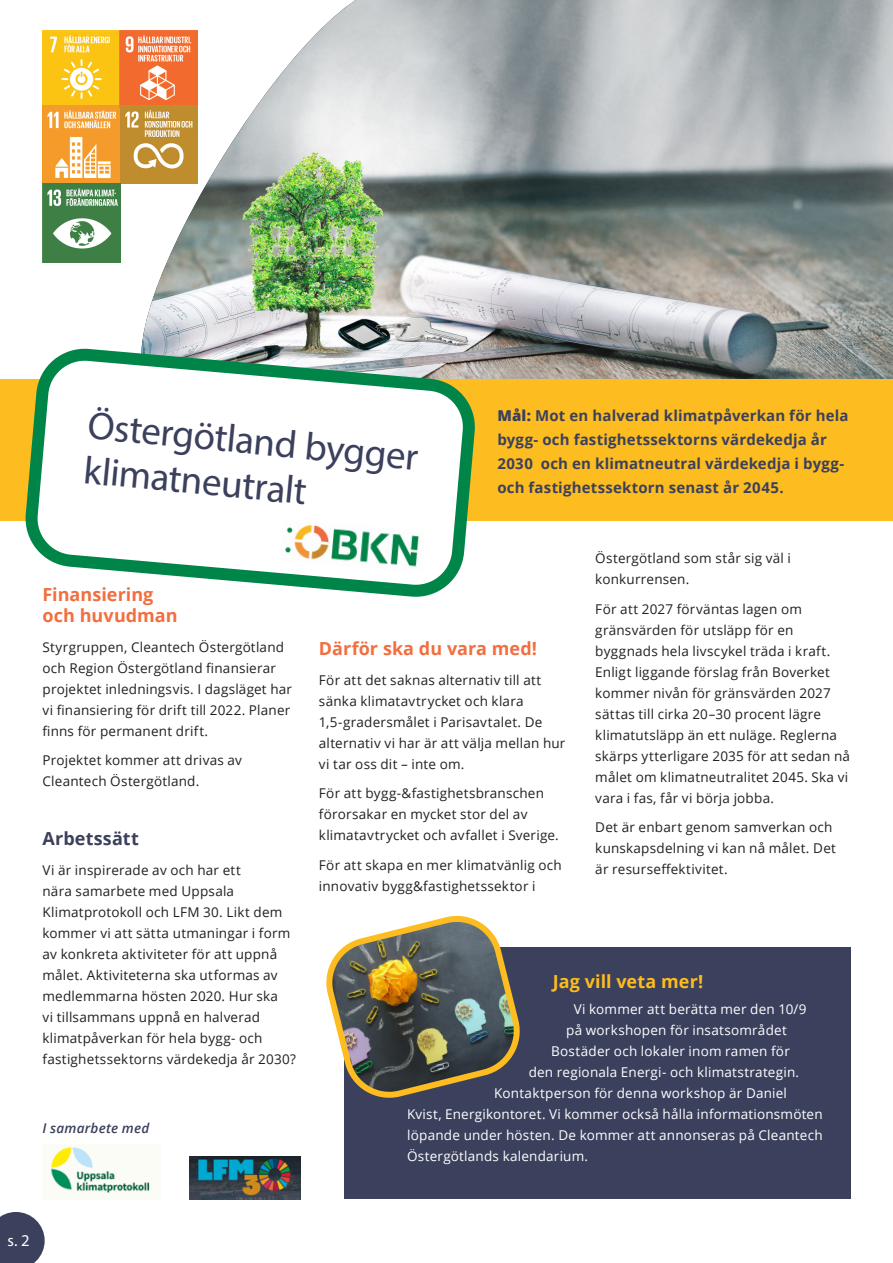
<style>
.page{position:relative;width:893px;height:1263px;background:#fff}
.page>*{position:absolute;margin:0;border:0;box-sizing:border-box;transform-origin:0 0}
.body_text_left{font:39px/45.3px "Myriad Pro";color:#3b405d}
.body_text_left-2{font:700 18px/21px "Open Sans";color:#f26e3f}
.body_text_left-3{font:700 18px "Open Sans";letter-spacing:.005em;color:#fdbc1f}
.body_text_left-4{font:700 18px "Open Sans";letter-spacing:.01em;color:#3b405d}
.body_text_left-5{font:16.5px "Myriad Pro";color:#fff}
.body_text_left-6{font:700 15px/24px "Open Sans";letter-spacing:.01em;color:#3b405d}
.body_text_left-7{font:13.5px/21px "Open Sans";letter-spacing:.015em;color:#231f20}
.body_text_left-8{font:13.5px "Open Sans";letter-spacing:.015em;color:#fff}
.t1{font:italic 600 13.5px "Open Sans";letter-spacing:.015em;color:#3b405d}
.s1{font-weight:800}
</style>
<div class="page">
<div style="left:344px;top:947px;width:506px;height:251px;background:#3b405d"></div>
<img style="left:140px;top:0;width:753px;height:379px">
<img style="left:326px;top:915px;width:194px;height:183px">
<div style="left:0;top:379px;width:893px;height:142px;background:#fdbc1f"></div>
<svg style="left:30px;top:353px;width:441px;height:240px"></svg>
<svg style="left:0;top:1212px;width:45px;height:51px;background:#535871"></svg>
<img style="left:43px;top:31px;width:154px;height:75px">
<img style="left:43px;top:106px;width:154px;height:79px">
<img style="left:43px;top:184px;width:78px;height:78px">
<img style="left:280px;top:519px;width:145px;height:53px">
<img style="left:50px;top:1146px;width:100px;height:47px">
<img style="left:189px;top:1157px;width:112px;height:42px">
<p class="body_text_left" style="left:91px;top:401px;width:333px;rotate:6deg">Östergötland bygger klimatneutralt</p>
<p class="body_text_left-6" style="left:497px;top:403px;width:353px"><span class="s1">Mål:</span> Mot en halverad klimatpåverkan för hela bygg- och fastighetssektorns värdekedja år 2030 och en klimatneutral värdekedja i bygg&shy;och fastighetssektorn senast år 2045.</p>
<p class="body_text_left-2" style="left:43px;top:584px;width:137px">Finansiering och huvudman</p>
<p class="body_text_left-7" style="left:43px;top:636px;width:251px">Styrgruppen, Cleantech Östergötland och Region Östergötland finansierar projektet inledningsvis. I dagsläget har vi finansiering för drift till 2022. Planer finns för permanent drift.</p>
<p class="body_text_left-7" style="left:43px;top:749px;width:201px">Projektet kommer att drivas av<br>Cleantech Östergötland.</p>
<p class="body_text_left-4" style="left:43px;top:826px;width:98px">Arbetssätt</p>
<p class="body_text_left-7" style="left:43px;top:859px;width:255px">Vi är inspirerade av och har ett<br>nära samarbete med Uppsala Klimatprotokoll och LFM 30. Likt dem kommer vi att sätta utmaningar i form av konkreta aktiviteter för att uppnå målet. Aktiviteterna ska utformas av medlemmarna hösten 2020. Hur ska<br>vi tillsammans uppnå en halverad klimatpåverkan för hela bygg- och fastighetssektorns värdekedja år 2030?</p>
<p class="t1" style="left:43px;top:1118px;width:108px">I samarbete med</p>
<p class="body_text_left-2" style="left:319px;top:638px;width:220px">Därför ska du vara med!</p>
<p class="body_text_left-7" style="left:319px;top:669px;width:248px">För att det saknas alternativ till att sänka klimatavtrycket och klara 1,5-gradersmålet i Parisavtalet. De alternativ vi har är att välja mellan hur vi tar oss dit – inte om.</p>
<p class="body_text_left-7" style="left:319px;top:782px;width:241px">För att bygg-&amp;fastighetsbranschen förorsakar en mycket stor del av klimatavtrycket och avfallet i Sverige.</p>
<p class="body_text_left-7" style="left:319px;top:854px;width:244px">För att skapa en mer klimatvänlig och innovativ bygg&amp;fastighetssektor i</p>
<p class="body_text_left-7" style="left:595px;top:547px;width:197px">Östergötland som står sig väl i konkurrensen.</p>
<p class="body_text_left-7" style="left:595px;top:598px;width:256px">För att 2027 förväntas lagen om gränsvärden för utsläpp för en byggnads hela livscykel träda i kraft.<br>Enligt liggande förslag från Boverket kommer nivån för gränsvärden 2027 sättas till cirka 20–30 procent lägre klimatutsläpp än ett nuläge. Reglerna skärps ytterligare 2035 för att sedan nå målet om klimatneutralitet 2045. Ska vi vara i fas, får vi börja jobba.</p>
<p class="body_text_left-7" style="left:595px;top:816px;width:242px">Det är enbart genom samverkan och kunskapsdelning vi kan nå målet. Det är resurseffektivitet.</p>
<p class="body_text_left-3" style="left:553px;top:968px;width:152px">Jag vill veta mer!</p>
<p class="body_text_left-8" style="left:574px;top:1000px;width:234px">Vi kommer att berätta mer den 10/9</p>
<p class="body_text_left-8" style="left:566px;top:1021px;width:222px">på workshopen för insatsområdet</p>
<p class="body_text_left-8" style="left:551px;top:1042px;width:240px">Bostäder och lokaler inom ramen för</p>
<p class="body_text_left-8" style="left:529px;top:1063px;width:272px">den regionala Energi- och klimatstrategin.</p>
<p class="body_text_left-8" style="left:494px;top:1084px;width:294px">Kontaktperson för denna workshop är Daniel</p>
<p class="body_text_left-8" style="left:407px;top:1105px;width:417px">Kvist, Energikontoret. Vi kommer också hålla informationsmöten</p>
<p class="body_text_left-8" style="left:407px;top:1126px;width:417px">löpande under hösten. De kommer att annonseras på Cleantech</p>
<p class="body_text_left-8" style="left:407px;top:1147px;width:182px">Östergötlands kalendarium.</p>
<p class="body_text_left-5" style="left:7px;top:1230px;width:24px">s. 2</p>
</div>
